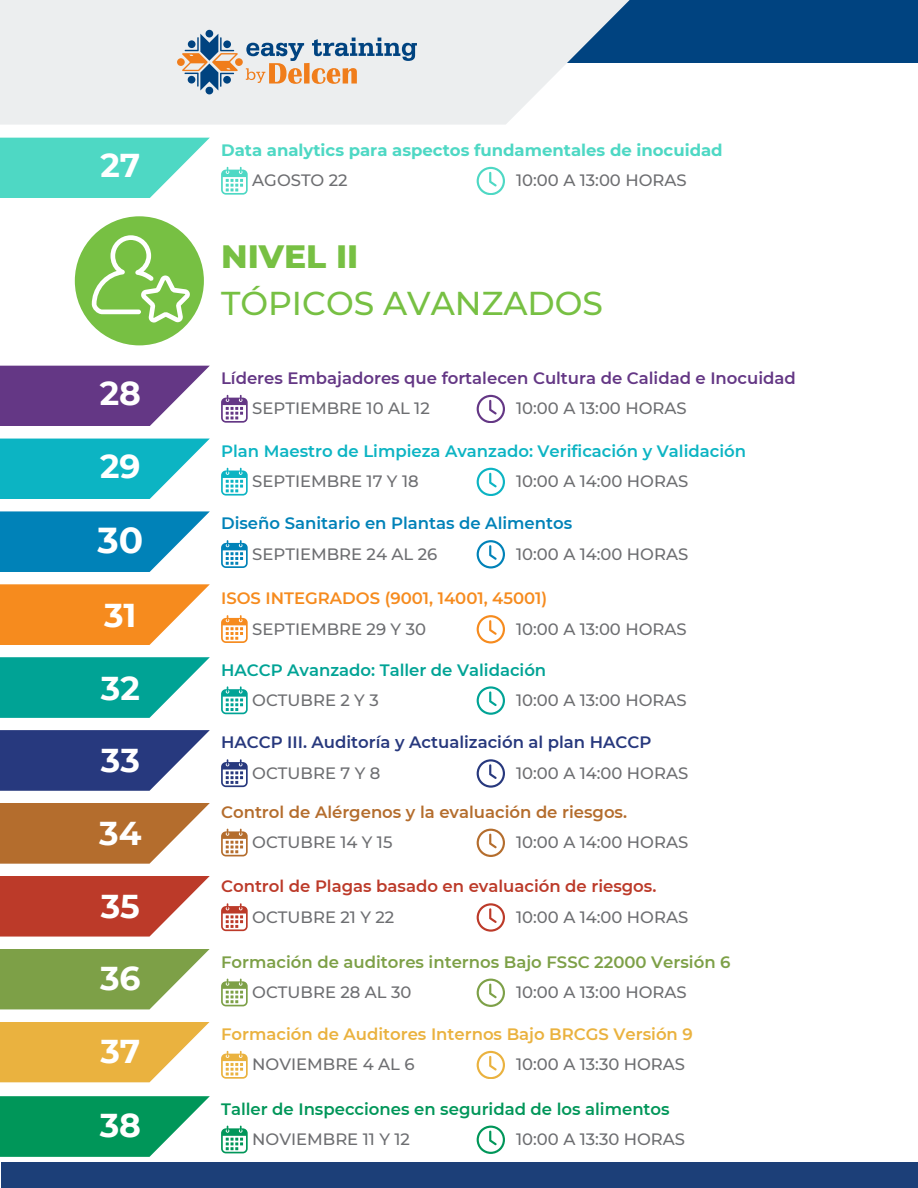
<style>
.page{position:relative;width:918px;height:1188px;background:#fff}
.page>*{position:absolute;margin:0;border:0;box-sizing:border-box;transform-origin:0 0}
.t1{font:700 36px "Montserrat";color:#fff}
.t2{font:700 33px "Montserrat";color:#fff}
.t3{font:500 33px "Montserrat";color:#77c043}
.t4{font:800 33px "Montserrat";color:#77c043}
.t5{font:500 16.5px "Montserrat";color:#6d6e71}
.t6{font:600 16.5px "Montserrat";color:#643785}
.t7{font:600 16.5px "Montserrat";color:#0cb4c3}
.t8{font:600 16.5px "Montserrat";color:#7da047}
.t9{font:700 16.5px "Montserrat";color:#4ed8c4}
.t10{font:600 16.5px "Montserrat";color:#eab23f}
.t11{font:600 16.5px "Montserrat";color:#009659}
.t12{font:600 16.5px "Montserrat";color:#27387d}
.t13{font:600 16.5px "Montserrat";color:#bc3a29}
.t14{font:600 16.5px "Montserrat";color:#b46d2d}
.t15{font:600 16.5px "Montserrat";color:#0082b8}
.t16{font:600 16.5px "Montserrat";color:#f68b1e}
.t17{font:600 16.5px "Montserrat";color:#00a395}
</style>
<div class="page">
<div style="left:1px;top:1162px;width:917px;height:26px;background:#1c3f78"></div>
<div style="left:75px;top:216px;width:129px;height:129px;background:#77c043;border-radius:50%"></div>
<svg style="left:0;top:366px;width:210px;height:60px;background:#795296"></svg>
<svg style="left:0;top:439px;width:210px;height:60px;background:#2ebecb"></svg>
<svg style="left:0;top:511px;width:210px;height:61px;background:#2594c2"></svg>
<svg style="left:0;top:584px;width:210px;height:61px;background:#f79b3e"></svg>
<svg style="left:0;top:657px;width:210px;height:61px;background:#24b0a4"></svg>
<svg style="left:0;top:730px;width:210px;height:61px;background:#465590"></svg>
<svg style="left:0;top:803px;width:210px;height:61px;background:#be824b"></svg>
<svg style="left:0;top:876px;width:210px;height:61px;background:#c55648"></svg>
<svg style="left:0;top:949px;width:210px;height:60px;background:#8fad60"></svg>
<svg style="left:0;top:1022px;width:210px;height:60px;background:#ecbc59"></svg>
<svg style="left:0;top:1096px;width:210px;height:61px;background:#24a570"></svg>
<svg style="left:221px;top:395px;width:27px;height:28px"></svg>
<svg style="left:477px;top:395px;width:28px;height:28px"></svg>
<svg style="left:221px;top:468px;width:27px;height:28px"></svg>
<svg style="left:477px;top:468px;width:28px;height:28px"></svg>
<svg style="left:221px;top:540px;width:27px;height:28px"></svg>
<svg style="left:477px;top:540px;width:28px;height:28px"></svg>
<svg style="left:221px;top:615px;width:27px;height:28px"></svg>
<svg style="left:477px;top:615px;width:28px;height:28px"></svg>
<svg style="left:221px;top:686px;width:27px;height:28px"></svg>
<svg style="left:477px;top:686px;width:28px;height:29px"></svg>
<svg style="left:221px;top:759px;width:27px;height:28px"></svg>
<svg style="left:477px;top:759px;width:28px;height:28px"></svg>
<svg style="left:221px;top:829px;width:27px;height:27px"></svg>
<svg style="left:477px;top:829px;width:28px;height:28px"></svg>
<svg style="left:221px;top:903px;width:27px;height:28px"></svg>
<svg style="left:477px;top:903px;width:28px;height:28px"></svg>
<svg style="left:221px;top:979px;width:27px;height:27px"></svg>
<svg style="left:477px;top:979px;width:28px;height:28px"></svg>
<svg style="left:221px;top:1051px;width:27px;height:28px"></svg>
<svg style="left:477px;top:1051px;width:28px;height:28px"></svg>
<svg style="left:221px;top:1126px;width:27px;height:27px"></svg>
<svg style="left:477px;top:1126px;width:28px;height:28px"></svg>
<svg style="left:92px;top:235px;width:98px;height:88px"></svg>
<div style="left:402px;top:0;width:516px;height:63px;background:#004380"></div>
<svg style="left:0;top:0;width:630px;height:125px;background:#e6eaed"></svg>
<div style="left:206px;top:30px;width:7px;height:8px;background:#004380;border-radius:50%"></div>
<svg style="left:246px;top:38px;width:171px;height:46px;background:#c5c3c2"></svg>
<div style="left:177px;top:58px;width:8px;height:8px;background:#f07d1b;border-radius:50%"></div>
<svg style="left:182px;top:34px;width:56px;height:60px;background:#a2a8ae"></svg>
<div style="left:235px;top:58px;width:8px;height:8px;background:#f07d1b;border-radius:50%"></div>
<svg style="left:0;top:138px;width:210px;height:60px;background:#6dc"></svg>
<svg style="left:221px;top:167px;width:27px;height:28px"></svg>
<svg style="left:477px;top:167px;width:28px;height:28px"></svg>
<h2 class="t2" style="left:100px;top:145px;width:41px">27</h2>
<h2 class="t2" style="left:100px;top:373px;width:43px">28</h2>
<h2 class="t2" style="left:100px;top:446px;width:42px">29</h2>
<h1 class="t1" style="left:97px;top:518px;width:47px">30</h1>
<h2 class="t2" style="left:104px;top:595px;width:34px">31</h2>
<h2 class="t2" style="left:101px;top:668px;width:41px">32</h2>
<h2 class="t2" style="left:101px;top:740px;width:41px">33</h2>
<h2 class="t2" style="left:99px;top:813px;width:44px">34</h2>
<h2 class="t2" style="left:101px;top:886px;width:41px">35</h2>
<h2 class="t2" style="left:100px;top:958px;width:42px">36</h2>
<h2 class="t2" style="left:100px;top:1031px;width:41px">37</h2>
<h2 class="t2" style="left:100px;top:1105px;width:43px">38</h2>
<p class="t9" style="left:221px;top:140px;width:503px">Data analytics para aspectos fundamentales de inocuidad</p>
<p class="t5" style="left:252px;top:170px;width:97px">AGOSTO 22</p>
<p class="t5" style="left:516px;top:170px;width:172px">10:00 A 13:00 HORAS</p>
<h2 class="t4" style="left:221px;top:237px;width:139px">NIVEL II</h2>
<h2 class="t3" style="left:221px;top:283px;width:383px">TÓPICOS AVANZADOS</h2>
<p class="t6" style="left:221px;top:368px;width:576px">Líderes Embajadores que fortalecen Cultura de Calidad e Inocuidad</p>
<p class="t5" style="left:252px;top:398px;width:179px">SEPTIEMBRE 10 AL 12</p>
<p class="t5" style="left:516px;top:398px;width:172px">10:00 A 13:00 HORAS</p>
<p class="t7" style="left:221px;top:441px;width:526px">Plan Maestro de Limpieza Avanzado: Verificación y Validación</p>
<p class="t5" style="left:252px;top:471px;width:168px">SEPTIEMBRE 17 Y 18</p>
<p class="t5" style="left:516px;top:471px;width:174px">10:00 A 14:00 HORAS</p>
<p class="t15" style="left:221px;top:513px;width:353px">Diseño Sanitario en Plantas de Alimentos</p>
<p class="t5" style="left:252px;top:544px;width:186px">SEPTIEMBRE 24 AL 26</p>
<p class="t5" style="left:516px;top:544px;width:174px">10:00 A 14:00 HORAS</p>
<p class="t16" style="left:221px;top:588px;width:328px">ISOS INTEGRADOS (9001, 14001, 45001)</p>
<p class="t5" style="left:252px;top:619px;width:175px">SEPTIEMBRE 29 Y 30</p>
<p class="t5" style="left:516px;top:619px;width:172px">10:00 A 13:00 HORAS</p>
<p class="t17" style="left:221px;top:660px;width:327px">HACCP Avanzado: Taller de Validación</p>
<p class="t5" style="left:252px;top:690px;width:128px">OCTUBRE 2 Y 3</p>
<p class="t5" style="left:516px;top:690px;width:172px">10:00 A 13:00 HORAS</p>
<p class="t12" style="left:221px;top:732px;width:432px">HACCP III. Auditoría y Actualización al plan HACCP</p>
<p class="t5" style="left:252px;top:763px;width:130px">OCTUBRE 7 Y 8</p>
<p class="t5" style="left:516px;top:763px;width:174px">10:00 A 14:00 HORAS</p>
<p class="t14" style="left:221px;top:802px;width:408px">Control de Alérgenos y la evaluación de riesgos.</p>
<p class="t5" style="left:252px;top:832px;width:142px">OCTUBRE 14 Y 15</p>
<p class="t5" style="left:516px;top:832px;width:174px">10:00 A 14:00 HORAS</p>
<p class="t13" style="left:221px;top:876px;width:437px">Control de Plagas basado en evaluación de riesgos.</p>
<p class="t5" style="left:252px;top:907px;width:144px">OCTUBRE 21 Y 22</p>
<p class="t5" style="left:516px;top:907px;width:174px">10:00 A 14:00 HORAS</p>
<p class="t8" style="left:221px;top:952px;width:511px">Formación de auditores internos Bajo FSSC 22000 Versión 6</p>
<p class="t5" style="left:252px;top:982px;width:161px">OCTUBRE 28 AL 30</p>
<p class="t5" style="left:516px;top:982px;width:172px">10:00 A 13:00 HORAS</p>
<p class="t10" style="left:221px;top:1024px;width:473px">Formación de Auditores Internos Bajo BRCGS Versión 9</p>
<p class="t5" style="left:252px;top:1054px;width:164px">NOVIEMBRE 4 AL 6</p>
<p class="t5" style="left:516px;top:1054px;width:170px">10:00 A 13:30 HORAS</p>
<p class="t11" style="left:221px;top:1099px;width:450px">Taller de Inspecciones en seguridad de los alimentos</p>
<p class="t5" style="left:252px;top:1129px;width:159px">NOVIEMBRE 11 Y 12</p>
<p class="t5" style="left:516px;top:1129px;width:170px">10:00 A 13:30 HORAS</p>
</div>
